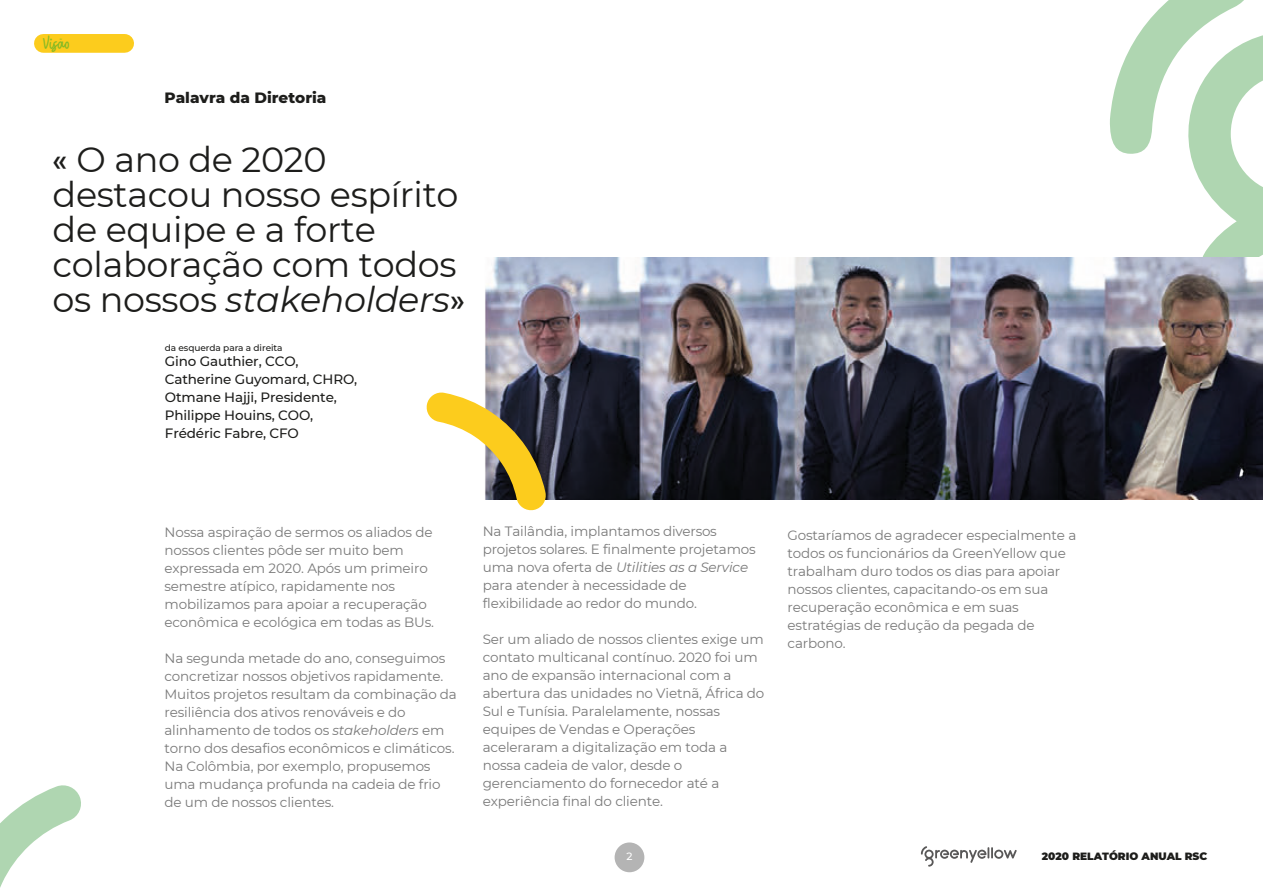
<style>
.page{position:relative;width:1263px;height:893px;background:#fff}
.page>*{position:absolute;margin:0;border:0;box-sizing:border-box;transform-origin:0 0}
.t1{font:35.1px/35.1px "Montserrat";letter-spacing:-.01em;color:#1d1d1b}
.t2{font:19.5px "Weatpoint";color:#88ba25}
.t3{font:800 15.3px "Montserrat";color:#1d1d1b}
.texte_entretien{font:13.5px/18px "Montserrat";letter-spacing:-.01em;color:#797979}
.texte_entretien-2{font:500 13.5px/18px "Montserrat";letter-spacing:-.01em;color:#1d1d1b}
.t4{font:900 10.5px "Montserrat";color:#1d1d1b}
.t5{font:500 10.5px "Montserrat";color:#fff}
.texte_entretien-3{font:500 9px "Montserrat";letter-spacing:-.01em;color:#1d1d1b}
.s1{font-style:italic}
.s2{font-style:inherit}
</style>
<div class="page">
<svg style="left:1110px;top:0;width:153px;height:257px"></svg>
<img style="left:485px;top:257px;width:778px;height:242px">
<svg style="left:426px;top:391px;width:121px;height:120px"></svg>
<svg style="left:0;top:785px;width:81px;height:103px"></svg>
<div style="left:615px;top:842px;width:29px;height:30px;background:#b4b4b4;border-radius:50%"></div>
<svg style="left:921px;top:846px;width:96px;height:21px"></svg>
<div style="left:43px;top:34px;width:82px;height:19px;background:#fccc1d"></div>
<h2 class="t2" style="left:43px;top:33px;width:28px">Visão</h2>
<p class="t3" style="left:164px;top:86px;width:163px">Palavra da Diretoria</p>
<p class="t1" style="left:53px;top:141px;width:414px">« O ano de 2020 destacou nosso espírito de equipe e a forte colaboração com todos os nossos <span class="s1">stakeholders</span>»</p>
<p class="texte_entretien-3" style="left:165px;top:341px;width:119px">da esquerda para a direita</p>
<p class="texte_entretien-2" style="left:165px;top:351px;width:194px">Gino Gauthier, CCO,<br>Catherine Guyomard, CHRO,<br>Otmane Hajji, Presidente,<br>Philippe Houins, COO,<br>Frédéric Fabre, CFO</p>
<p class="texte_entretien" style="left:164px;top:523px;width:271px">Nossa aspiração de sermos os aliados de nossos clientes pôde ser muito bem expressada em 2020. Após um primeiro semestre atípico, rapidamente nos mobilizamos para apoiar a recuperação econômica e ecológica em todas as BUs.</p>
<p class="texte_entretien" style="left:164px;top:649px;width:294px">Na segunda metade do ano, conseguimos concretizar nossos objetivos rapidamente.<br>Muitos projetos resultam da combinação da resiliência dos ativos renováveis e do alinhamento de todos os <span class="s1">stakeholders</span> em torno dos desafios econômicos e climáticos.<br>Na Colômbia, por exemplo, prop<span class="s2">usemos </span>uma mudança profunda na cadeia de frio de um de nossos clientes.</p>
<p class="texte_entretien" style="left:483px;top:522px;width:275px">Na Tailândia, implantamos <span class="s2">diversos projetos solares.</span> E finalmente projetamos uma nova oferta de <span class="s1">Utilities as a Service </span>para atender à necessidade de flexibilidade <span class="s2">ao redor do mundo</span>.</p>
<p class="texte_entretien" style="left:483px;top:630px;width:283px">Ser um aliado de nossos clientes exige um contato multicanal contínuo. 2020 foi um ano de expansão internacional com a abertura das unidades <span class="s2">no</span> Vietnã, África do Sul e Tunísia. Paralelamente, nossas equipes de <span class="s2">Vendas</span> e Operações aceleraram a digitalização em toda a nossa cadeia de valor, desde o gerenciamento do fornecedor até a experiência final do cliente.</p>
<p class="texte_entretien" style="left:787px;top:525px;width:290px">Gostaríamos de agradecer especialmente a todos os funcionários da GreenYellow que trabalham duro todos os dias para apoiar nossos clientes, capacitando-os em sua recuperação econômica e em suas estratégias de redução da pegada de carbono.</p>
<p class="t5" style="left:626px;top:849px;width:8px">2</p>
<p class="t4" style="left:1042px;top:848px;width:167px">2020 RELATÓRIO ANUAL RSC</p>
</div>
